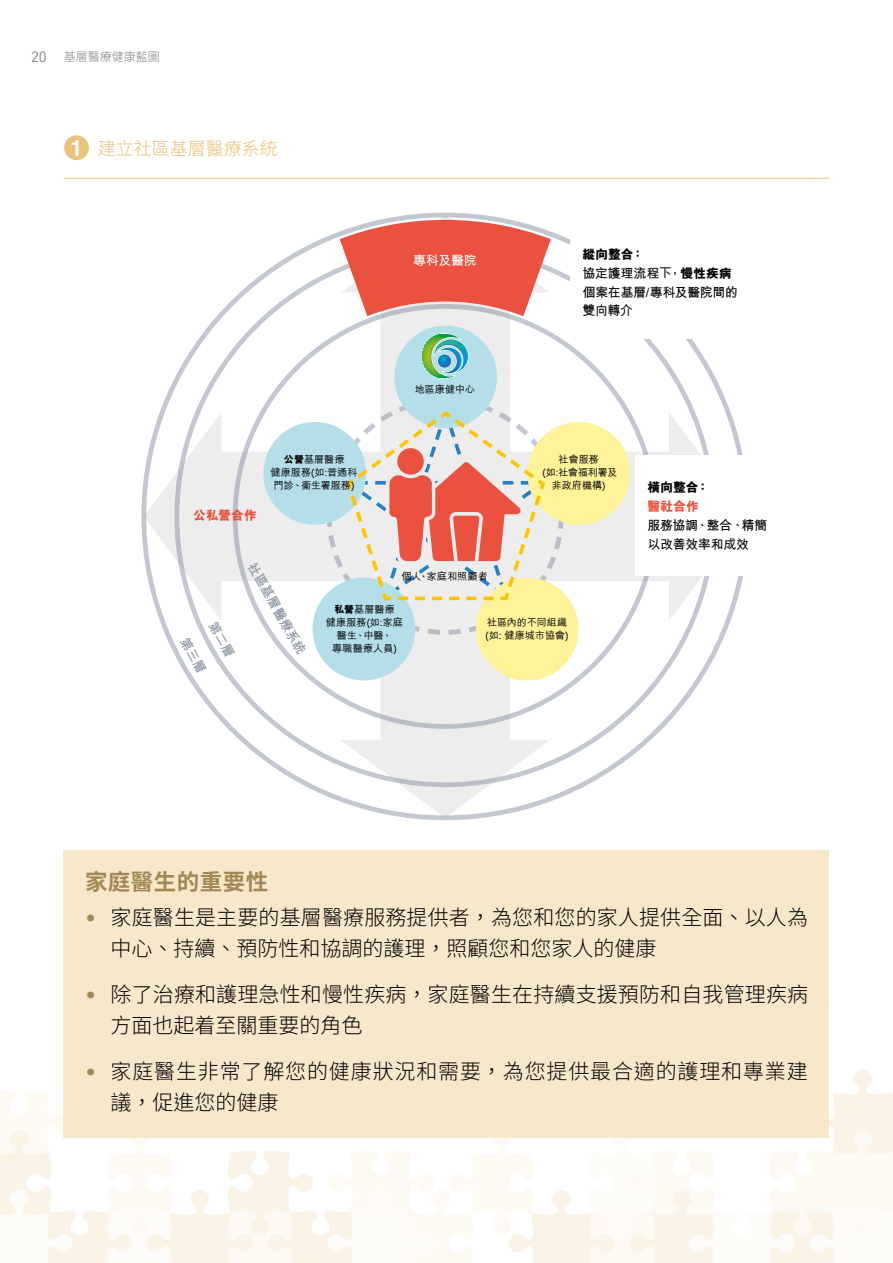
<style>
.page{position:relative;width:893px;height:1263px;background:#fff}
.page>*{position:absolute;margin:0;border:0;box-sizing:border-box;transform-origin:0 0}
.t1{font:700 22.5px "Noto Sans CJ Ktc";letter-spacing:.02em;color:#a18955}
.t2{font:700 22.5px "Helvetica LT Std";color:#fff}
.t3{font:300 21px/30.5px "Noto Sans CJ Ktc";letter-spacing:.005em;color:#000}
.t4{font:300 21px/30.5px "Noto Sans CJ Ktc";letter-spacing:.04em;color:#000}
.t5{font:300 18px "Noto Sans CJ Ktc";color:#eac278}
.t6{font:700 13.05px/18.8px "M Hei HK";color:#000}
.t7{font:700 13.05px "M Hei HK";color:#8891a1}
.t8{font:700 13.05px "M Hei HK";color:#fff}
.t9{font:800 13.05px "M Hei HK";color:#ea523e}
.t10{font:300 12px "Noto Sans CJ Ktc";color:#878787}
.t11{font:500 10.05px/13px "M Hei HK";color:#000;text-align:center}
.t12{font:500 9.9px "M Hei HK";letter-spacing:-.01em;color:#000}
.s1{font-family:"DIN";font-weight:400;font-size:15px}
.s2{font-size:12.75px}
.s3{font-weight:800}
.s4{font-weight:800;font-size:9.9px}
.s5{font-size:9.9px}
.s6{font-weight:800;font-size:12.75px}
.s7{font-size:10.05px}
.s8{font-weight:800;color:#ea523e}
.s9{font-weight:800;font-size:12.75px;color:#ea523e}
.s10{font-family:"DIN";font-weight:400;color:#a18955}
</style>
<div class="page">
<svg style="left:0;top:1070px;width:893px;height:193px"></svg>
<div style="left:64px;top:850px;width:765px;height:287px;background:#f7e7cb"></div>
<hr style="left:64px;top:178px;width:765px;height:1px;background:#eac278">
<svg style="left:341px;top:215px;width:209px;height:603px;fill:#ededed"></svg>
<svg style="left:147px;top:412px;width:596px;height:209px;fill:#ededed"></svg>
<div style="left:527px;top:422px;width:103px;height:103px;background:#fff39a;border-radius:50%"></div>
<div style="left:476px;top:578px;width:103px;height:102px;background:#fff39a;border-radius:50%"></div>
<div style="left:313px;top:578px;width:102px;height:102px;background:#b4dfe9;border-radius:50%"></div>
<div style="left:394px;top:326px;width:103px;height:102px;background:#b4dfe9;border-radius:50%"></div>
<div style="left:263px;top:422px;width:103px;height:103px;background:#b4dfe9;border-radius:50%"></div>
<svg style="left:337px;top:407px;width:217px;height:200px"></svg>
<svg style="left:340px;top:220px;width:211px;height:96px;background:#ea7668"></svg>
<img style="left:412px;top:323px;width:67px;height:15px">
<svg style="left:422px;top:333px;width:48px;height:46px"></svg>
<svg style="left:438px;top:354px;width:13px;height:14px"></svg>
<div style="left:635px;top:455px;width:134px;height:121px;background:#fff"></div>
<div style="left:64px;top:135px;width:25px;height:25px;background:#eac278;border-radius:50%"></div>
<svg style="left:179px;top:620px;width:56px;height:54px"></svg>
<p class="t10" style="left:31px;top:50px;width:130px"><span class="s1">20</span> 基層醫療健康藍圖</p>
<p class="t2" style="left:70px;top:134px;width:14px">1</p>
<p class="t5" style="left:98px;top:138px;width:182px">建立社區基層醫療系統</p>
<p class="t9" style="left:193px;top:509px;width:65px">公<span class="s2">私</span>營<span class="s2">合</span>作</p>
<p class="t11" style="left:270px;top:452px;width:88px"><span class="s3">公</span><span class="s4">營</span>基<span class="s5">層</span>醫<span class="s5">療<br></span>健<span class="s5">康</span>服<span class="s5">務</span>(<span class="s5">如</span>:<span class="s5">普</span>通<span class="s5">科</span>門<span class="s5">診</span>、<span class="s5">衞</span>生<span class="s5">署</span>服<span class="s5">務</span>)</p>
<p class="t8" style="left:413px;top:251px;width:66px">專<span class="s2">科</span>及醫<span class="s2">院</span></p>
<p class="t11" style="left:415px;top:381px;width:62px">地<span class="s5">區</span>康<span class="s5">健</span>中<span class="s5">心</span></p>
<p class="t6" style="left:582px;top:244px;width:157px"><span class="s3">縱</span><span class="s6">向</span><span class="s3">整</span><span class="s6">合</span><span class="s3">：<br></span>協<span class="s2">定</span>護<span class="s2">理</span>流<span class="s2">程</span>下<span class="s2">，</span><span class="s3">慢</span><span class="s6">性</span><span class="s3">疾</span><span class="s6">病</span>個<span class="s2">案</span>在<span class="s2">基</span>層<span class="s2">/</span>專<span class="s2">科</span>及<span class="s2">醫</span>院<span class="s2">間</span>的雙<span class="s2">向</span>轉<span class="s2">介</span></p>
<p class="t11" style="left:559px;top:452px;width:42px">社<span class="s5">會</span>服<span class="s5">務</span></p>
<p class="t12" style="left:543px;top:465px;width:76px"><span class="s7">(</span>如<span class="s7">:</span>社會福利署及</p>
<p class="t11" style="left:552px;top:478px;width:55px">非<span class="s5">政</span>府<span class="s5">機</span>構<span class="s5">)</span></p>
<p class="t6" style="left:647px;top:477px;width:121px"><span class="s3">橫</span><span class="s6">向</span><span class="s3">整</span><span class="s6">合</span><span class="s3">：<br></span><span class="s8">醫</span><span class="s9">社</span><span class="s8">合</span><span class="s9">作<br></span>服<span class="s2">務</span>協<span class="s2">調</span>、<span class="s2">整</span>合、精<span class="s2">簡</span>以<span class="s2">改</span>善<span class="s2">效</span>率<span class="s2">和</span>成<span class="s2">效</span></p>
<p class="t7" style="left:260px;top:559px;width:105px;rotate:61deg">社區基層醫療系統</p>
<p class="t11" style="left:401px;top:569px;width:88px">個<span class="s5">人</span>、<span class="s5">家</span>庭<span class="s5">和</span>照<span class="s5">顧</span>者</p>
<p class="t11" style="left:326px;top:602px;width:79px"><span class="s3">私</span><span class="s4">營</span>基<span class="s5">層</span>醫<span class="s5">療<br></span>健<span class="s5">康</span>服<span class="s5">務</span>(<span class="s5">如</span>:<span class="s5">家</span>庭醫<span class="s5">生</span>、<span class="s5">中</span>醫<span class="s5">、<br></span>專<span class="s5">職</span>醫<span class="s5">療</span>人<span class="s5">員</span>)</p>
<p class="t11" style="left:486px;top:615px;width:85px;text-align:left">社<span class="s5">區</span>內<span class="s5">的</span>不<span class="s5">同</span>組<span class="s5">織</span>(<span class="s5">如</span>: 健<span class="s5">康</span>城<span class="s5">市</span>協<span class="s5">會</span>)</p>
<p class="t1" style="left:85px;top:869px;width:185px">家庭醫生的重要性</p>
<p class="t3" style="left:111px;top:903px;width:699px;text-indent:-26px"><span class="s10">•</span> 家庭醫生是主要的基層醫療服務提供者，為您和您的家人提供全面、以人為中心、持續、預防性和協調的護理，照顧您和您家人的健康</p>
<p class="t3" style="left:111px;top:980px;width:699px;text-indent:-26px"><span class="s10">•</span> 除了治療和護理急性和慢性疾病，家庭醫生在持續支援預防和自我管理疾病方面也起着至關重要的角色</p>
<p class="t4" style="left:111px;top:1057px;width:699px;text-indent:-26px"><span class="s10">•</span> 家庭醫生非常了解您的健康狀況和需要，為您提供最合適的護理和專業建議，促進您的健康</p>
</div>
